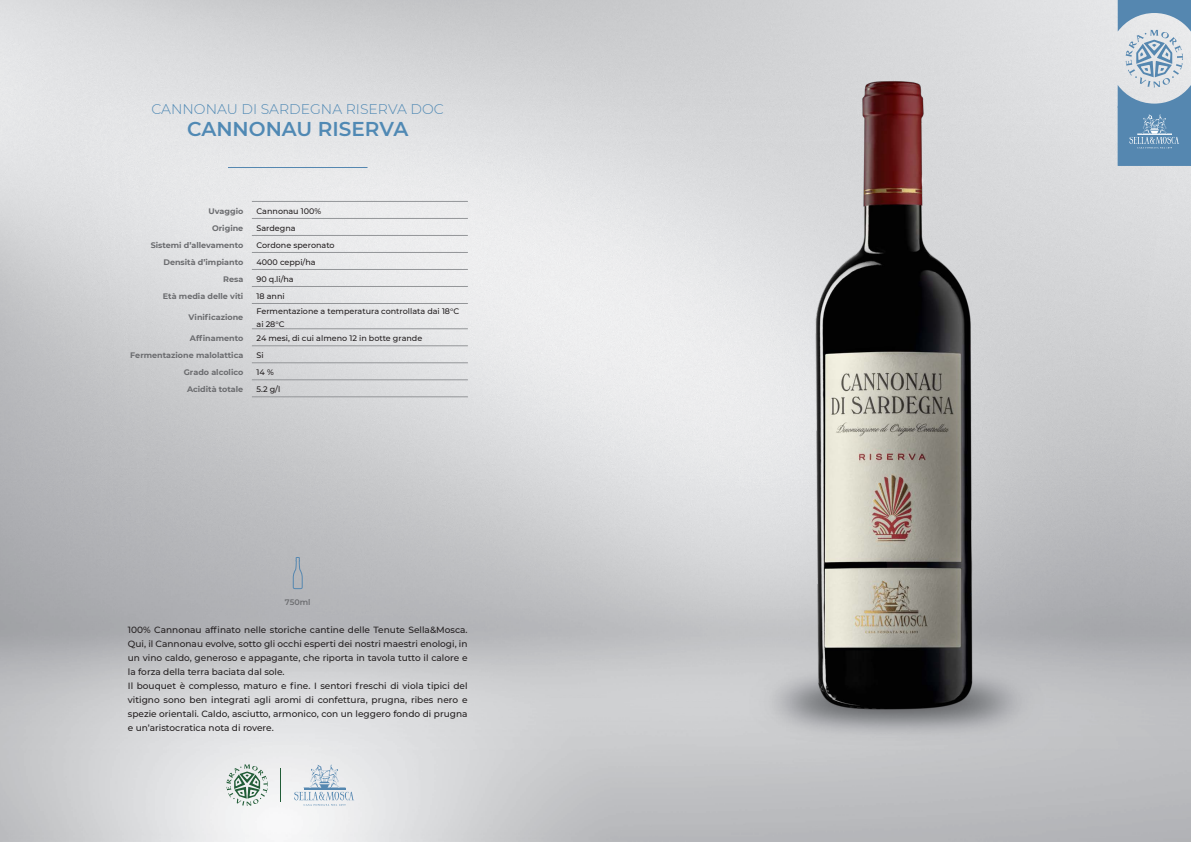
<style>
.page{position:relative;width:1191px;height:842px;background:#fff}
.page>*{position:absolute;margin:0;border:0;box-sizing:border-box;transform-origin:0 0}
.t1{font:600 20px "Montserrat";color:#5089b4}
.t2{font:300 14px "Montserrat";color:#5089b4}
.testo_descrizioni_9{font:500 9px/14px "Montserrat";color:#231f20;text-align:justify}
.t3{font:500 8px/13px "Montserrat";color:#231f20}
.t4{font:700 8px "Montserrat";color:#6c6d70}
.t5{font:600 8px "Montserrat";color:#6c6d70}
</style>
<div class="page">
<img style="left:0;top:0;width:1191px;height:842px">
<svg style="left:294px;top:765px;width:60px;height:41px"></svg>
<hr style="left:280px;top:768px;width:1px;height:34px;background:#215d37">
<svg style="left:226px;top:764px;width:42px;height:42px"></svg>
<hr style="left:228px;top:167px;width:139px;height:1px;background:#5587b0">
<hr style="left:252px;top:201px;width:216px;height:1px;background:#939598">
<hr style="left:252px;top:218px;width:216px;height:1px;background:#939598">
<hr style="left:252px;top:235px;width:216px;height:1px;background:#939598">
<hr style="left:252px;top:252px;width:216px;height:1px;background:#939598">
<hr style="left:252px;top:269px;width:216px;height:1px;background:#939598">
<hr style="left:252px;top:286px;width:216px;height:1px;background:#939598">
<hr style="left:252px;top:303px;width:216px;height:1px;background:#939598">
<hr style="left:252px;top:329px;width:216px;height:1px;background:#939598">
<hr style="left:252px;top:346px;width:216px;height:1px;background:#939598">
<hr style="left:252px;top:363px;width:216px;height:1px;background:#939598">
<hr style="left:252px;top:380px;width:216px;height:1px;background:#939598">
<hr style="left:252px;top:397px;width:216px;height:1px;background:#939598">
<svg style="left:292px;top:557px;width:11px;height:33px"></svg>
<img style="left:813px;top:81px;width:161px;height:628px">
<svg style="left:1117px;top:0;width:74px;height:166px;background:#94b1c8"></svg>
<p class="t2" style="left:151px;top:99px;width:294px">CANNONAU DI SARDEGNA RISERVA DOC</p>
<p class="t1" style="left:187px;top:114px;width:223px">CANNONAU RISERVA</p>
<p class="t4" style="left:209px;top:205px;width:36px">Uvaggio</p>
<p class="t3" style="left:256px;top:204px;width:66px">Cannonau 100%</p>
<p class="t4" style="left:212px;top:222px;width:33px">Origine</p>
<p class="t3" style="left:256px;top:221px;width:41px">Sardegna</p>
<p class="t4" style="left:151px;top:239px;width:94px">Sistemi d’allevamento</p>
<p class="t3" style="left:256px;top:238px;width:80px">Cordone speronato</p>
<p class="t4" style="left:163px;top:256px;width:81px">Densità d’impianto</p>
<p class="t3" style="left:256px;top:255px;width:61px">4000 ceppi/ha</p>
<p class="t4" style="left:223px;top:273px;width:22px">Resa</p>
<p class="t3" style="left:256px;top:272px;width:39px">90 q.li/ha</p>
<p class="t4" style="left:163px;top:290px;width:82px">Età media delle viti</p>
<p class="t3" style="left:256px;top:289px;width:30px">18 anni</p>
<p class="t4" style="left:189px;top:311px;width:56px">Vinificazione</p>
<p class="t3" style="left:256px;top:304px;width:204px">Fermentazione a temperatura controllata dai 18°C ai 28°C</p>
<p class="t4" style="left:190px;top:333px;width:55px">Affinamento</p>
<p class="t3" style="left:256px;top:331px;width:167px">24 mesi, di cui almeno 12 in botte grande</p>
<p class="t4" style="left:130px;top:350px;width:115px">Fermentazione malolattica</p>
<p class="t3" style="left:256px;top:348px;width:9px">Si</p>
<p class="t4" style="left:184px;top:367px;width:61px">Grado alcolico</p>
<p class="t3" style="left:256px;top:365px;width:19px">14 %</p>
<p class="t4" style="left:187px;top:384px;width:58px">Acidità totale</p>
<p class="t3" style="left:256px;top:382px;width:25px">5.2 g/l</p>
<p class="t5" style="left:285px;top:596px;width:27px">750ml</p>
<p class="testo_descrizioni_9" style="left:128px;top:623px;width:341px">100% Cannonau affinato nelle storiche cantine delle Tenute Sella&amp;Mosca.<br>Qui, il Cannonau evolve, sotto gli occhi esperti dei nostri maestri enologi, in un vino caldo, generoso e appagante, che riporta in tavola tutto il calore e la forza della terra baciata dal sole.</p>
<p class="testo_descrizioni_9" style="left:128px;top:679px;width:341px">Il bouquet è complesso, maturo e fine. I sentori freschi di viola tipici del vitigno sono ben integrati agli aromi di confettura, prugna, ribes nero e spezie orientali. Caldo, asciutto, armonico, con un leggero fondo di prugna e un’aristocratica nota di rovere.</p>
</div>
